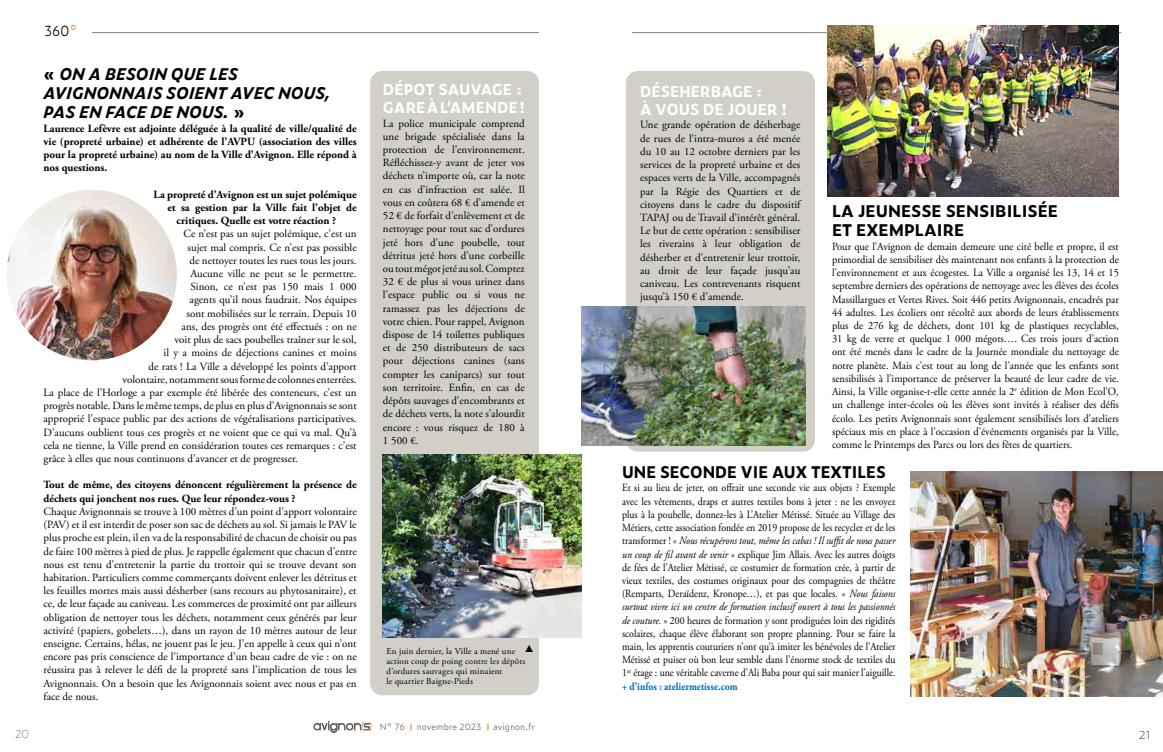
<style>
.page{position:relative;width:1163px;height:752px;background:#fff}
.page>*{position:absolute;margin:0;border:0;box-sizing:border-box;transform-origin:0 0}
.t1{font:italic 700 16px/19.2px "Zeitung Pro";color:#000}
.t2{font:700 16px/19.2px "Zeitung Pro";color:#000}
.t3{font:700 16px "Zeitung Pro";color:#000;scale:.96 1}
.t4{font:700 15px/18px "Zeitung Pro";color:#fff}
.t5{font:300 14px "Zeitung Pro";color:#000;scale:.91 1}
.t6{font:11px/13.2px "Adobe Garamond Pro";color:#000;text-align:justify}
.t7{font:11px/13.2px "Adobe Garamond Pro";color:#000;text-align:justify;scale:.89 1}
.t8{font:11px/13.2px "Adobe Garamond Pro";color:#000;text-align:justify;scale:.95 1}
.t9{font:700 11px/13.2px "Adobe Garamond Pro";color:#000;text-align:justify}
.t10{font:100 11px "Zeitung Pro";color:#666665}
.t11{font:100 11px "Zeitung Pro";color:#000}
.t12{font:300 10.5px "Zeitung Pro";color:#ee7601;scale:.79 1}
.t13{font:9px/10px "Adobe Garamond Pro";letter-spacing:.02em;color:#000}
.t14{font:300 8.7px "Zeitung Pro";color:#666665}
.s1{color:#ee7601}
.s2{font-style:normal}
.s3{font-style:italic}
.s4{font-weight:700;color:#0070c0}
</style>
<div class="page">
<hr style="left:92px;top:32px;width:1028px;height:1px;background:#000">
<div style="left:539px;top:22px;width:92px;height:24px;background:#fff"></div>
<div style="left:370px;top:71px;width:169px;height:623px;background:#d1cfc7;border-radius:12px"></div>
<div style="left:626px;top:71px;width:188px;height:380px;background:#d1cfc7;border-radius:12px"></div>
<img style="left:581px;top:307px;width:224px;height:138px">
<img style="left:383px;top:454px;width:198px;height:183px">
<img style="left:827px;top:26px;width:291px;height:171px">
<img style="left:910px;top:471px;width:252px;height:225px">
<img style="left:6px;top:190px;width:171px;height:170px;border-radius:85px">
<svg style="left:314px;top:720px;width:56px;height:12px"></svg>
<p class="t5" style="left:44px;top:21px;width:38px">360<span class="s1">°</span></p>
<h1 class="t1" style="left:43px;top:64px;width:288px"><span class="s2">«</span> ON A BESOIN QUE LES<br>AVIGNONNAIS SOIENT AVEC NOUS,<br>PAS EN FACE DE NOUS. <span class="s2">»</span></h1>
<p class="t9" style="left:43px;top:122px;width:315px">Laurence Lefèvre est adjointe déléguée à la qualité de ville/qualité de vie (propreté urbaine) et adhérente de l’AVPU (association des villes pour la propreté urbaine) au nom de la Ville d’Avignon. Elle répond à nos questions.</p>
<p class="t9" style="left:153px;top:188px;width:204px">La propreté d’Avignon est un sujet polémique</p>
<p class="t9" style="left:167px;top:201px;width:190px">et sa gestion par la Ville fait l’objet de</p>
<p class="t9" style="left:176px;top:214px;width:161px">critiques. Quelle est votre réaction ?</p>
<p class="t6" style="left:183px;top:227px;width:174px">Ce n’est pas un sujet polémique, c’est un</p>
<p class="t6" style="left:187px;top:241px;width:170px">sujet mal compris. Ce n’est pas possible</p>
<p class="t6" style="left:189px;top:254px;width:169px">de nettoyer toutes les rues tous les jours.</p>
<p class="t6" style="left:190px;top:267px;width:167px">Aucune ville ne peut se le permettre.</p>
<p class="t6" style="left:190px;top:280px;width:168px">Sinon, ce n’est pas 150 mais 1 000</p>
<p class="t6" style="left:189px;top:293px;width:168px">agents qu’il nous faudrait. Nos équipes</p>
<p class="t6" style="left:186px;top:307px;width:171px">sont mobilisées sur le terrain. Depuis 10</p>
<p class="t6" style="left:181px;top:320px;width:177px">ans, des progrès ont été effectués : on ne</p>
<p class="t6" style="left:174px;top:333px;width:183px">voit plus de sacs poubelles traîner sur le sol,</p>
<p class="t6" style="left:163px;top:346px;width:194px">il y a moins de déjections canines et moins</p>
<p class="t6" style="left:148px;top:359px;width:210px">de rats ! La Ville a développé les points d’apport</p>
<p class="t6" style="left:122px;top:373px;width:236px">volontaire, notamment sous forme de colonnes enterrées.</p>
<p class="t6" style="left:43px;top:386px;width:315px">La place de l’Horloge a par exemple été libérée des conteneurs, c’est un</p>
<p class="t6" style="left:43px;top:399px;width:315px">progrès notable. Dans le même temps, de plus en plus d’Avignonnais se sont</p>
<p class="t6" style="left:43px;top:412px;width:314px">approprié l’espace public par des actions de végétalisations participatives.</p>
<p class="t6" style="left:43px;top:425px;width:314px">D’aucuns oublient tous ces progrès et ne voient que ce qui va mal. Qu’à</p>
<p class="t6" style="left:43px;top:439px;width:314px">cela ne tienne, la Ville prend en considération toutes ces remarques : c’est</p>
<p class="t6" style="left:43px;top:452px;width:256px">grâce à elles que nous continuons d’avancer et de progresser.</p>
<p class="t9" style="left:43px;top:478px;width:314px">Tout de même, des citoyens dénoncent régulièrement la présence de déchets qui jonchent nos rues. Que leur répondez-vous ?</p>
<p class="t6" style="left:43px;top:505px;width:315px">Chaque Avignonnais se trouve à 100 mètres d’un point d’apport volontaire (PAV) et il est interdit de poser son sac de déchets au sol. Si jamais le PAV le plus proche est plein, il en va de la responsabilité de chacun de choisir ou pas de faire 100 mètres à pied de plus. Je rappelle également que chacun d’entre nous est tenu d’entretenir la partie du trottoir qui se trouve devant son habitation. Particuliers comme commerçants doivent enlever les détritus et les feuilles mortes mais aussi désherber (sans recours au phytosanitaire), et ce, de leur façade au caniveau. Les commerces de proximité ont par ailleurs obligation de nettoyer tous les déchets, notamment ceux générés par leur activité (papiers, gobelets…), dans un rayon de 10 mètres autour de leur enseigne. Certains, hélas, ne jouent pas le jeu. J’en appelle à ceux qui n’ont encore pas pris conscience de l’importance d’un beau cadre de vie : on ne réussira pas à relever le défi de la propreté sans l’implication de tous les Avignonnais. On a besoin que les Avignonnais soient avec nous et pas en face de nous.</p>
<h2 class="t4" style="left:383px;top:80px;width:143px">DÉPOT SAUVAGE :<br>GARE À L’AMENDE !</h2>
<p class="t6" style="left:383px;top:117px;width:143px">La police municipale comprend une brigade spécialisée dans la protection de l’environnement.<br>Réfléchissez-y avant de jeter vos déchets n’importe où, car la note en cas d’infraction est salée. Il vous en coûtera 68 € d’amende et 52 € de forfait d’enlèvement et de nettoyage pour tout sac d’ordures jeté hors d’une poubelle, tout détritus jeté hors d’une corbeille ou tout mégot jeté au sol. Comptez 32 € de plus si vous urinez dans l’espace public ou si vous ne ramassez pas les déjections de votre chien. Pour rappel, Avignon dispose de 14 toilettes publiques et de 250 distributeurs de sacs pour déjections canines (sans compter les caniparcs) sur tout son territoire. Enfin, en cas de dépôts sauvages d’encombrants et de déchets verts, la note s’alourdit encore : vous risquez de 180 à 1 500 €.</p>
<p class="t13" style="left:386px;top:645px;width:140px">En juin dernier, la Ville a mené une action coup de poing contre les dépôts d’ordures sauvages qui minaient<br>le quartier Baigne-Pieds</p>
<h2 class="t4" style="left:640px;top:82px;width:148px">DÉSEHERBAGE :<br>À VOUS DE JOUER !</h2>
<p class="t6" style="left:640px;top:119px;width:162px">Une grande opération de désherbage de rues de l’intra-muros a été menée du 10 au 12 octobre derniers par les services de la propreté urbaine et des espaces verts de la Ville, accompagnés par la Régie des Quartiers et de citoyens dans le cadre du dispositif TAPAJ ou de Travail d’intérêt général.<br>Le but de cette opération : sensibiliser les riverains à leur obligation de désherber et d’entretenir leur trottoir, au droit de leur façade jusqu’au caniveau. Les contrevenants risquent jusqu’à 150 € d’amende.</p>
<h1 class="t2" style="left:831px;top:201px;width:227px">LA JEUNESSE SENSIBILISÉE<br>ET EXEMPLAIRE</h1>
<p class="t8" style="left:831px;top:240px;width:303px">Pour que l’Avignon de demain demeure une cité belle et propre, il est primordial de sensibiliser dès maintenant nos enfants à la protection de l’environnement et aux écogestes. La Ville a organisé les 13, 14 et 15 septembre derniers des opérations de nettoyage avec les élèves des écoles Massillargues et Vertes Rives. Soit 446 petits Avignonnais, encadrés par 44 adultes. Les écoliers ont récolté aux abords de leurs établissements plus de 276 kg de déchets, dont 101 kg de plastiques recyclables, 31 kg de verre et quelque 1 000 mégots…. Ces trois jours d’action ont été menés dans le cadre de la Journée mondiale du nettoyage de notre planète. Mais c’est tout au long de l’année que les enfants sont sensibilisés à l’importance de préserver la beauté de leur cadre de vie.<br>Ainsi, la Ville organise-t-elle cette année la 2<sup>e</sup> édition de Mon Ecol’O, un challenge inter-écoles où les élèves sont invités à réaliser des défis écolo. Les petits Avignonnais sont également sensibilisés lors d’ateliers spéciaux mis en place à l’occasion d’événements organisés par la Ville, comme le Printemps des Parcs ou lors des fêtes de quartiers.</p>
<h1 class="t3" style="left:622px;top:459px;width:276px">UNE SECONDE VIE AUX TEXTILES</h1>
<p class="t7" style="left:622px;top:481px;width:308px">Et si au lieu de jeter, on offrait une seconde vie aux objets ? Exemple avec les vêtements, draps et autres textiles bons à jeter : ne les envoyez plus à la poubelle, donnez-les à L’Atelier Métissé. Située au Village des Métiers, cette association fondée en 2019 propose de les recycler et de les transformer ! « <span class="s3">Nous récupérons tout, même les cabas ! Il suffit de nous passer un coup de fil avant de venir</span> » explique Jim Allais. Avec les autres doigts de fées de l’Atelier Métissé, ce costumier de formation crée, à partir de vieux textiles, des costumes originaux pour des compagnies de théâtre (Remparts, Deraïdenz, Kronope…), et pas que locales. « <span class="s3">Nous faisons surtout vivre ici un centre de formation inclusif ouvert à tous les passionnés de couture.</span> » 200 heures de formation y sont prodiguées loin des rigidités scolaires, chaque élève élaborant son propre planning. Pour se faire la main, les apprentis couturiers n’ont qu’à imiter les bénévoles de l’Atelier Métissé et puiser où bon leur semble dans l’énorme stock de textiles du 1<sup>er</sup> étage : une véritable caverne d’Ali Baba pour qui sait manier l’aiguille. <span class="s4">+ d’infos : ateliermetisse.com</span></p>
<p class="t12" style="left:361px;top:718px;width:5px">(</p>
<p class="t14" style="left:380px;top:720px;width:27px">N° 76</p>
<p class="t14" style="left:417px;top:720px;width:66px">novembre 2023</p>
<p class="t14" style="left:493px;top:720px;width:43px">avignon.fr</p>
<p class="t10" style="left:15px;top:725px;width:16px">20</p>
<p class="t11" style="left:1138px;top:726px;width:13px">21</p>
</div>
